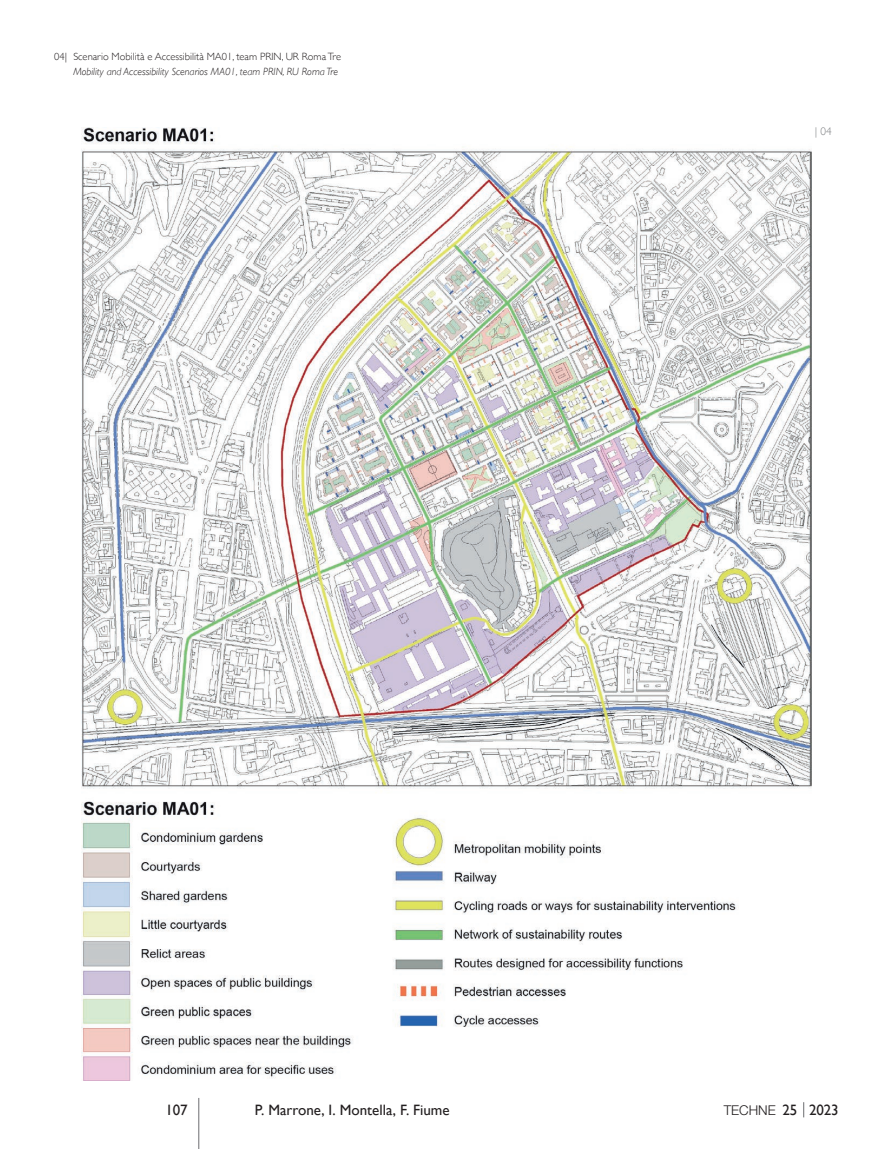
<style>
.page{position:relative;width:893px;height:1149px;background:#fff}
.page>*{position:absolute;margin:0;border:0;box-sizing:border-box;transform-origin:0 0}
.t1{font:15px "Gill Sans";color:#231f20}
.t2{font:300 13.5px "Helvetica Neue LT Std";color:#231f20}
.t3{font:300 11.25px "Gill Sans";color:#808285}
.t4{font:300 10.5px "Gill Sans";color:#231f20}
.t5{font:italic 300 10.5px "Gill Sans";color:#231f20}
.s1{font-family:"Gill Sans";font-weight:400;font-size:15px}
</style>
<div class="page">
<svg style="left:803px;top:1102px;width:1px;height:14px"></svg>
<hr style="left:198px;top:1097px;width:1px;height:51px;background:#6c6d70">
<img style="left:82px;top:128px;width:729px;height:952px">
<p class="t4" style="left:54px;top:49px;width:288px">04| Scenario Mobilità e Accessibilità MA01, team PRIN, UR Roma Tre</p>
<p class="t5" style="left:73px;top:66px;width:266px">Mobility and Accessibility Scenarios MA01, team PRIN, RU Roma Tre</p>
<p class="t3" style="left:815px;top:123px;width:18px">| 04</p>
<h1 class="t1" style="left:166px;top:1100px;width:24px">107</h1>
<h1 class="t1" style="left:255px;top:1100px;width:196px">P. Marrone, I. Montella, F. Fiume</h1>
<p class="t2" style="left:724px;top:1101px;width:117px">TECHNE <span class="s1">25 2023</span></p>
</div>
